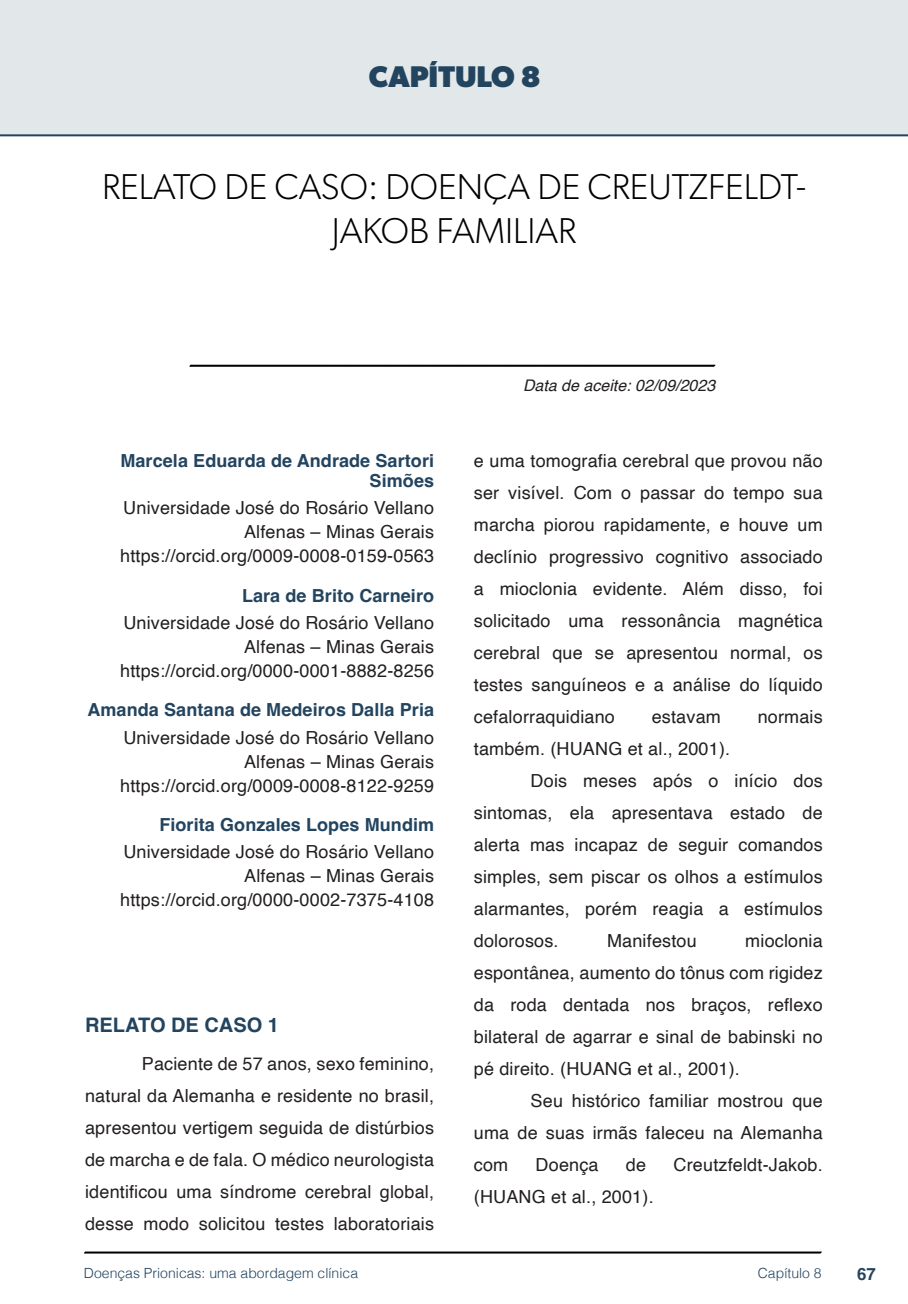
<style>
.page{position:relative;width:908px;height:1304px;background:#fff}
.page>*{position:absolute;margin:0;border:0;box-sizing:border-box;transform-origin:0 0}
.t1{font:300 36px/44px "Gibson";color:#000;text-align:center}
.t2{font:700 30px "Gibson";color:#23445f}
.t3{font:700 20px "Helvetica";color:#23445f}
.t4{font:18px/32px "Helvetica";letter-spacing:.01em;color:#231f20;text-align:right}
.t5{font:700 18px/20px "Helvetica";letter-spacing:.005em;color:#23445f;text-align:right}
.t6{font:700 16.8px "Helvetica";color:#23445f}
.t7{font:italic 16px "Helvetica";color:#231f20}
.t8{font:300 14px "Helvetica";color:#23445f}
</style>
<div class="page">
<svg style="left:84px;top:1251px;width:737px;height:3px;background:#515151"></svg>
<svg style="left:189px;top:364px;width:526px;height:3px;background:#4f4f4f"></svg>
<div style="left:0;top:0;width:907px;height:136px;background:#e2e7e9"></div>
<div style="left:44px;top:72px;width:68px;height:61px;background:#e2e7e9"></div>
<h2 class="t2" style="left:369px;top:58px;width:173px">CAPÍTULO 8</h2>
<h1 class="t1" style="left:102px;top:164px;width:705px">RELATO DE CASO: DOENÇA DE CREUTZFELDT-<br>JAKOB FAMILIAR</h1>
<p class="t5" style="left:120px;top:453px;width:315px">Marcela Eduarda de Andrade Sartori<br>Simões</p>
<p class="t4" style="left:120px;top:497px;width:315px;line-height:24px">Universidade José do Rosário Vellano<br>Alfenas – Minas Gerais https://orcid.org/0009-0008-0159-0563</p>
<p class="t5" style="left:242px;top:587px;width:193px">Lara de Brito Carneiro</p>
<p class="t4" style="left:120px;top:611px;width:315px;line-height:24px">Universidade José do Rosário Vellano<br>Alfenas – Minas Gerais https://orcid.org/0000-0001-8882-8256</p>
<p class="t5" style="left:87px;top:702px;width:348px">Amanda Santana de Medeiros Dalla Pria</p>
<p class="t4" style="left:120px;top:726px;width:315px;line-height:24px">Universidade José do Rosário Vellano<br>Alfenas – Minas Gerais https://orcid.org/0009-0008-8122-9259</p>
<p class="t5" style="left:159px;top:817px;width:276px">Fiorita Gonzales Lopes Mundim</p>
<p class="t4" style="left:120px;top:841px;width:315px;line-height:24px">Universidade José do Rosário Vellano<br>Alfenas – Minas Gerais https://orcid.org/0000-0002-7375-4108</p>
<p class="t3" style="left:85px;top:1013px;width:195px">RELATO DE CASO 1</p>
<p class="t4" style="left:85px;top:1048px;width:350px;text-align:justify;text-indent:57px">Paciente de 57 anos, sexo feminino, natural da Alemanha e residente no brasil, apresentou vertigem seguida de distúrbios de marcha e de fala. O médico neurologista identificou uma síndrome cerebral global, desse modo solicitou testes laboratoriais</p>
<p class="t7" style="left:523px;top:373px;width:194px">Data de aceite: 02/09/2023</p>
<p class="t4" style="left:473px;top:445px;width:350px;text-align:justify">e uma tomografia cerebral que provou não ser visível. Com o passar do tempo sua marcha piorou rapidamente, e houve um declínio progressivo cognitivo associado a mioclonia evidente. Além disso, foi solicitado uma ressonância magnética cerebral que se apresentou normal, os testes sanguíneos e a análise do líquido cefalorraquidiano</p>
<p class="t4" style="left:651px;top:701px;width:71px">estavam</p>
<p class="t4" style="left:757px;top:701px;width:67px">normais</p>
<p class="t4" style="left:473px;top:733px;width:258px">também. (HUANG et al., 2001).</p>
<p class="t4" style="left:530px;top:765px;width:293px">Dois meses após o início dos</p>
<p class="t4" style="left:473px;top:797px;width:350px">sintomas, ela apresentava estado de</p>
<p class="t4" style="left:473px;top:829px;width:350px">alerta mas incapaz de seguir comandos</p>
<p class="t4" style="left:473px;top:861px;width:350px">simples, sem piscar os olhos a estímulos</p>
<p class="t4" style="left:473px;top:893px;width:350px">alarmantes, porém reagia a estímulos</p>
<p class="t4" style="left:473px;top:925px;width:86px">dolorosos.</p>
<p class="t4" style="left:606px;top:925px;width:91px">Manifestou</p>
<p class="t4" style="left:473px;top:925px;width:350px;text-align:justify;text-indent:271px">mioclonia espontânea, aumento do tônus com rigidez da roda dentada nos braços, reflexo bilateral de agarrar e sinal de babinski no pé direito. (HUANG et al., 2001).</p>
<p class="t4" style="left:473px;top:1085px;width:350px;text-align:justify;text-indent:57px">Seu histórico familiar mostrou que uma de suas irmãs faleceu na Alemanha com</p>
<p class="t4" style="left:535px;top:1149px;width:64px">Doença</p>
<p class="t4" style="left:625px;top:1149px;width:22px">de</p>
<p class="t4" style="left:673px;top:1149px;width:151px">Creutzfeldt-Jakob.</p>
<p class="t4" style="left:473px;top:1181px;width:181px">(HUANG et al., 2001).</p>
<p class="t8" style="left:84px;top:1261px;width:275px">Doenças Prionicas: uma abordagem clínica</p>
<p class="t8" style="left:757px;top:1261px;width:65px">Capítulo 8</p>
<p class="t6" style="left:856px;top:1264px;width:20px">67</p>
</div>
